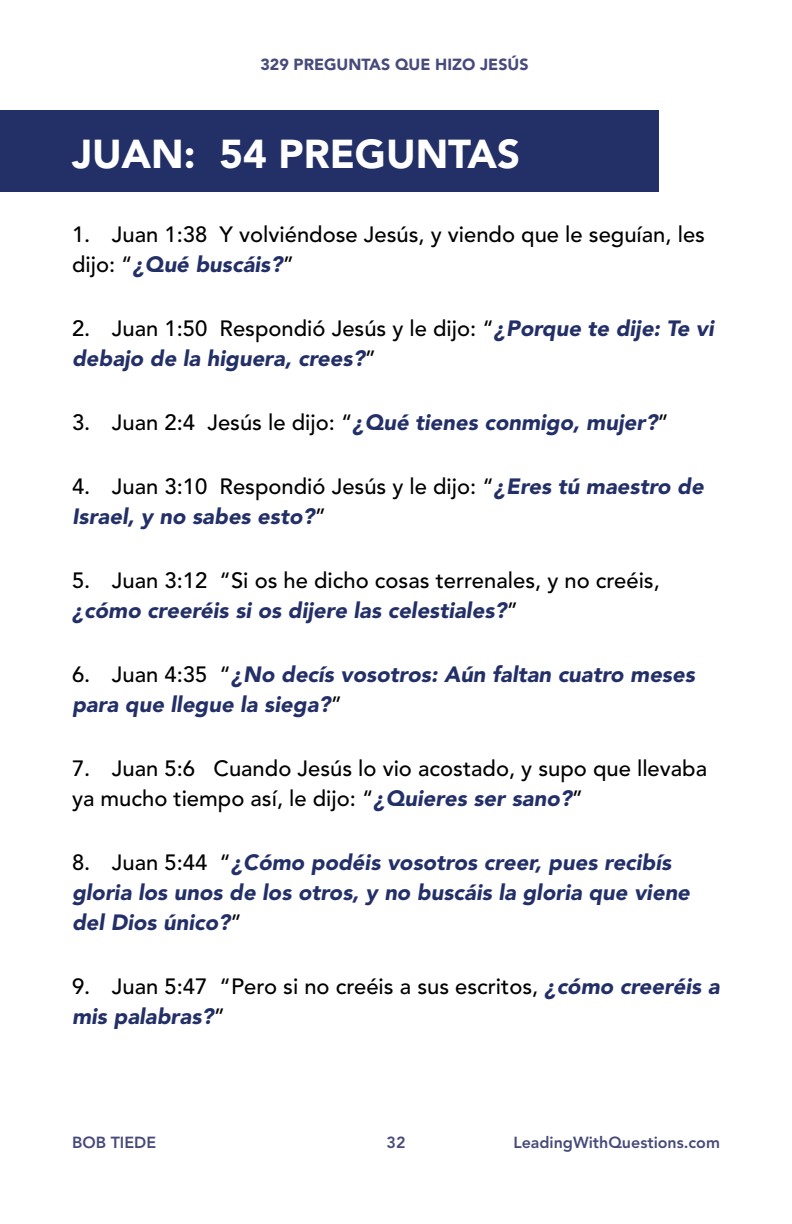
<style>
.page{position:relative;width:792px;height:1224px;background:#fff}
.page>*{position:absolute;margin:0;border:0;box-sizing:border-box;transform-origin:0 0}
.t1{font:900 40px "Avenir LT Std";color:#fff}
.t2{font:italic 900 22px/30px "Avenir LT Std";color:#232f67}
.t3{font:500 22px/30px "Avenir LT Std";color:#000}
.t4{font:800 16px "Avenir LT Std";color:#474a7a}
.t5{font:900 16px "Avenir LT Std";color:#474a7a}
.s1{font-weight:900;font-style:italic;color:#232f67}
.s2{font-weight:500;font-style:normal;color:#000}
</style>
<div class="page">
<div style="left:0;top:110px;width:659px;height:82px;background:#232f67"></div>
<p class="t5" style="left:260px;top:55px;width:270px">329 PREGUNTAS QUE HIZO JESÚS</p>
<h1 class="t1" style="left:72px;top:130px;width:450px">JUAN: 54 PREGUNTAS</h1>
<p class="t3" style="left:72px;top:220px;width:635px">1. Juan 1:38 Y volviéndose Jesús, y viendo que le seguían, les dijo: “<span class="s1">¿Qué buscáis?</span>”</p>
<p class="t2" style="left:72px;top:314px;width:643px"><span class="s2">2. Juan 1:50 Respondió Jesús y le dijo: “</span>¿Porque te dije: Te vi debajo de la higuera, crees?<span class="s2">”</span></p>
<p class="t2" style="left:72px;top:408px;width:599px"><span class="s2">3. Juan 2:4 Jesús le dijo: “</span>¿Qué tienes conmigo, mujer?<span class="s2">”</span></p>
<p class="t2" style="left:72px;top:472px;width:633px"><span class="s2">4. Juan 3:10 Respondió Jesús y le dijo: “</span>¿Eres tú maestro de<br>Israel, y no sabes esto?<span class="s2">”</span></p>
<p class="t3" style="left:72px;top:566px;width:589px">5. Juan 3:12 “Si os he dicho cosas terrenales, y no creéis, <span class="s1">¿cómo creeréis si os dijere las celestiales?</span>”</p>
<p class="t2" style="left:72px;top:660px;width:624px"><span class="s2">6. Juan 4:35 “</span>¿No decís vosotros: Aún faltan cuatro meses para que llegue la siega?<span class="s2">”</span></p>
<p class="t3" style="left:72px;top:754px;width:637px">7. Juan 5:6 Cuando Jesús lo vio acostado, y supo que llevaba ya mucho tiempo así, le dijo: “<span class="s1">¿Quieres ser sano?</span>”</p>
<p class="t2" style="left:72px;top:848px;width:619px"><span class="s2">8. Juan 5:44 “</span>¿Cómo podéis vosotros creer, pues recibís gloria los unos de los otros, y no buscáis la gloria que viene del Dios único?<span class="s2">”</span></p>
<p class="t3" style="left:72px;top:972px;width:649px">9. Juan 5:47 “Pero si no creéis a sus escritos, <span class="s1">¿cómo creeréis a mis palabras?</span>”</p>
<p class="t4" style="left:72px;top:1133px;width:86px">BOB TIEDE</p>
<p class="t4" style="left:513px;top:1133px;width:208px">LeadingWithQuestions.com</p>
<p class="t4" style="left:387px;top:1133px;width:20px">32</p>
</div>
